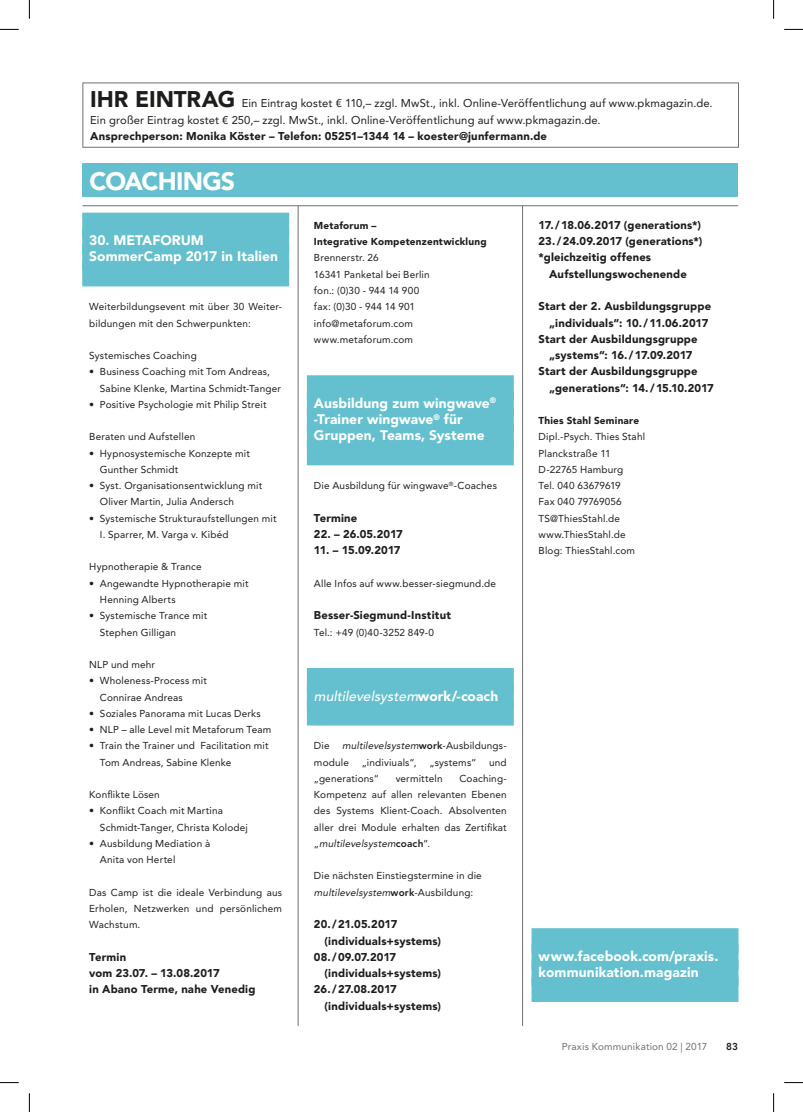
<style>
.page{position:relative;width:803px;height:1112px;background:#fff}
.page>*{position:absolute;margin:0;border:0;box-sizing:border-box;transform-origin:0 0}
.t1{font:900 25px "Avenir LT Std";letter-spacing:-.035em;color:#fff}
.t2{font:900 13.75px/16.2px "Avenir LT Std";letter-spacing:.01em;color:#fff}
.t3{font:italic 500 13.75px "Avenir LT Std";color:#fff}
.t4{font:900 11.25px/16.2px "Avenir LT Std";letter-spacing:.015em;color:#1d1d1b}
.t5{font:11.25px/16.2px "Avenir LT Std";letter-spacing:.01em;color:#1d1d1b}
.t6{font:900 11.25px "Avenir LT Std";letter-spacing:-.02em;color:#1d1d1b}
.t7{font:10px/16.2px "Avenir LT Std";letter-spacing:.015em;color:#1d1d1b}
.t8{font:900 10px/16.2px "Avenir LT Std";letter-spacing:.02em;color:#1d1d1b}
.t9{font:10px "Avenir LT Std";letter-spacing:.015em;color:#70706f}
.t10{font:800 10px "Avenir LT Std";color:#1d1d1b}
.s1{font-weight:900;font-size:22.5px}
.s2{font-weight:900;font-style:normal}
.s3{font-style:italic}
.s4{font-weight:800}
</style>
<div class="page">
<div style="left:83px;top:164px;width:655px;height:33px;background:#64c0ce"></div>
<hr style="left:298px;top:206px;width:1px;height:819px;background:#70706f">
<hr style="left:522px;top:206px;width:1px;height:819px;background:#70706f">
<hr style="left:83px;top:205px;width:655px;height:1px;background:#70706f">
<div style="left:82px;top:212px;width:207px;height:25px;background:#64c0ce"></div>
<div style="left:82px;top:229px;width:207px;height:25px;background:#64c0ce"></div>
<div style="left:82px;top:245px;width:207px;height:25px;background:#64c0ce"></div>
<div style="left:82px;top:261px;width:207px;height:25px;background:#64c0ce"></div>
<div style="left:307px;top:375px;width:207px;height:25px;background:#64c0ce"></div>
<div style="left:307px;top:391px;width:207px;height:25px;background:#64c0ce"></div>
<div style="left:307px;top:407px;width:207px;height:25px;background:#64c0ce"></div>
<div style="left:307px;top:424px;width:207px;height:25px;background:#64c0ce"></div>
<div style="left:307px;top:440px;width:207px;height:25px;background:#64c0ce"></div>
<div style="left:307px;top:667px;width:207px;height:25px;background:#64c0ce"></div>
<div style="left:307px;top:684px;width:207px;height:25px;background:#64c0ce"></div>
<div style="left:307px;top:700px;width:207px;height:25px;background:#64c0ce"></div>
<div style="left:531px;top:927px;width:207px;height:25px;background:#64c0ce"></div>
<div style="left:531px;top:944px;width:207px;height:25px;background:#64c0ce"></div>
<div style="left:531px;top:960px;width:207px;height:25px;background:#64c0ce"></div>
<div style="left:531px;top:976px;width:207px;height:25px;background:#64c0ce"></div>
<svg style="left:0;top:29px;width:19px;height:1px"></svg>
<svg style="left:784px;top:29px;width:19px;height:1px"></svg>
<svg style="left:0;top:1082px;width:19px;height:1px"></svg>
<svg style="left:784px;top:1082px;width:19px;height:1px"></svg>
<svg style="left:29px;top:0;width:1px;height:19px"></svg>
<svg style="left:29px;top:1093px;width:1px;height:18px"></svg>
<svg style="left:773px;top:0;width:1px;height:19px"></svg>
<svg style="left:773px;top:1093px;width:1px;height:18px"></svg>
<p class="t5" style="left:90px;top:95px;width:624px"><span class="s1">IHR EINTRAG</span> Ein Eintrag kostet € 110,– zzgl. MwSt., inkl. Online-Veröffentlichung auf www.pkmagazin.de.<br>Ein großer Eintrag kostet € 250,– zzgl. MwSt., inkl. Online-Veröffentlichung auf www.pkmagazin.de.</p>
<p class="t4" style="left:90px;top:128px;width:458px">Ansprechperson: Monika Köster – Telefon: 05251–1344 14 – koester@junfermann.de</p>
<h1 class="t1" style="left:90px;top:166px;width:147px">COACHINGS</h1>
<h2 class="t2" style="left:89px;top:232px;width:190px">30. METAFORUM<br>SommerCamp 2017 in Italien</h2>
<p class="t7" style="left:89px;top:299px;width:194px">Weiterbildungsevent mit über 30 Weiter&shy;bildungen mit den Schwerpunkten:</p>
<p class="t7" style="left:89px;top:347px;width:109px">Systemisches Coaching</p>
<p class="t7" style="left:100px;top:364px;width:182px;text-indent:-11px">• Business Coaching mit Tom Andreas,<br>Sabine Klenke, Martina Schmidt-Tanger</p>
<p class="t7" style="left:89px;top:396px;width:179px">• Positive Psychologie mit Philip Streit</p>
<p class="t7" style="left:89px;top:429px;width:107px">Beraten und Aufstellen</p>
<p class="t7" style="left:100px;top:445px;width:152px;text-indent:-11px">• Hypnosystemische Konzepte mit<br>Gunther Schmidt</p>
<p class="t7" style="left:100px;top:477px;width:164px;text-indent:-11px">• Syst. Organisationsentwicklung mit<br>Oliver Martin, Julia Andersch</p>
<p class="t7" style="left:100px;top:510px;width:178px;text-indent:-11px">• Systemische Strukturaufstellungen mit<br>I. Sparrer, M. Varga v. Kibéd</p>
<p class="t7" style="left:89px;top:559px;width:114px">Hypnotherapie &amp; Trance</p>
<p class="t7" style="left:100px;top:575px;width:150px;text-indent:-11px">• Angewandte Hypnotherapie mit<br>Henning Alberts</p>
<p class="t7" style="left:100px;top:607px;width:109px;text-indent:-11px">• Systemische Trance mit<br>Stephen Gilligan</p>
<p class="t7" style="left:89px;top:656px;width:67px">NLP und mehr</p>
<p class="t7" style="left:100px;top:672px;width:109px;text-indent:-11px">• Wholeness-Process mit<br>Connirae Andreas</p>
<p class="t7" style="left:89px;top:705px;width:173px">• Soziales Panorama mit Lucas Derks</p>
<p class="t7" style="left:89px;top:721px;width:183px">• NLP – alle Level mit Metaforum Team</p>
<p class="t7" style="left:100px;top:737px;width:170px;text-indent:-11px">• Train the Trainer und Facilitation mit<br>Tom Andreas, Sabine Klenke</p>
<p class="t7" style="left:89px;top:786px;width:72px">Konflikte Lösen</p>
<p class="t7" style="left:100px;top:802px;width:149px;text-indent:-11px">• Konflikt Coach mit Martina<br>Schmidt-Tanger, Christa Kolodej</p>
<p class="t7" style="left:100px;top:835px;width:112px;text-indent:-11px">• Ausbildung Mediation à<br>Anita von Hertel</p>
<p class="t7" style="left:89px;top:884px;width:194px;text-align:justify">Das Camp ist die ideale Verbindung aus Erholen, Netzwerken und persönlichem Wachstum.</p>
<p class="t4" style="left:89px;top:948px;width:168px">Termin<br>vom 23.07. – 13.08.2017<br>in Abano Terme, nahe Venedig</p>
<p class="t8" style="left:314px;top:217px;width:174px">Metaforum –<br>Integrative Kompetenzentwicklung</p>
<p class="t7" style="left:314px;top:250px;width:117px">Brennerstr. 26<br>16341 Panketal bei Berlin fon.: (0)30 - 944 14 900 fax: (0)30 - 944 14 901 info@metaforum.com www.metaforum.com</p>
<h2 class="t2" style="left:314px;top:395px;width:184px">Ausbildung zum wingwave<sup>® </sup>-Trainer wingwave<sup>®</sup> für<br>Gruppen, Teams, Systeme</h2>
<p class="t7" style="left:314px;top:477px;width:184px">Die Ausbildung für wingwave<sup>®</sup>-Coaches</p>
<p class="t4" style="left:314px;top:509px;width:45px">Termine</p>
<p class="t4" style="left:314px;top:525px;width:90px">22. – 26.05.2017</p>
<p class="t6" style="left:314px;top:543px;width:88px">11. – 15.09.2017</p>
<p class="t7" style="left:314px;top:575px;width:184px">Alle Infos auf www.besser‐siegmund.de</p>
<p class="t4" style="left:314px;top:607px;width:139px">Besser‐Siegmund‐Institut</p>
<p class="t7" style="left:314px;top:624px;width:122px">Tel.: +49 (0)40-3252 849-0</p>
<h2 class="t3" style="left:314px;top:687px;width:186px">multilevelsystem<span class="s2">wo r k/- co a c h</span></h2>
<p class="t7" style="left:314px;top:737px;width:17px">Die</p>
<p class="t7" style="left:314px;top:737px;width:194px;text-indent:28px"><span class="s3">multilevelsystem</span><span class="s4">work</span>-Ausbildungs&shy;module</p>
<p class="t7" style="left:362px;top:754px;width:56px">„indiviuals“,</p>
<p class="t7" style="left:429px;top:754px;width:48px">„systems“</p>
<p class="t7" style="left:489px;top:754px;width:19px">und</p>
<p class="t7" style="left:314px;top:770px;width:66px">„generations“</p>
<p class="t7" style="left:396px;top:770px;width:48px">vermitteln</p>
<p class="t7" style="left:314px;top:770px;width:194px;text-align:justify;text-indent:145px">Coaching-Kompetenz auf allen relevanten Ebenen des Systems Klient-Coach. Absolventen aller drei Module erhalten das Zertifikat „ <span class="s3">multilevelsystem</span><span class="s4">co a c h</span> “.</p>
<p class="t7" style="left:314px;top:867px;width:169px">Die nächsten Einstiegstermine in die <span class="s3">multilevelsystem</span><span class="s4">wo r k</span>-Au s b i l d u n g :</p>
<p class="t4" style="left:325px;top:915px;width:118px;text-indent:-11px">20. /21.05.2017 (individuals+systems)</p>
<p class="t4" style="left:325px;top:948px;width:118px;text-indent:-11px">08. /09.07.2017 (individuals+systems)</p>
<p class="t4" style="left:325px;top:980px;width:118px;text-indent:-11px">26. /27.08.2017 (individuals+systems)</p>
<p class="t4" style="left:539px;top:217px;width:164px">17. /18.06.2017 (generations*)</p>
<p class="t4" style="left:539px;top:233px;width:165px">23. /24.09.2017 (generations*) *gleichzeitig offenes</p>
<p class="t4" style="left:549px;top:265px;width:139px">Aufstellungswochenende</p>
<p class="t4" style="left:539px;top:298px;width:174px">Start der 2. Ausbildungsgruppe</p>
<p class="t4" style="left:549px;top:314px;width:161px">„individuals“: 10. /11.06.2017</p>
<p class="t4" style="left:539px;top:330px;width:160px">Start der Ausbildungsgruppe</p>
<p class="t4" style="left:549px;top:347px;width:145px">„systems“: 16. /17.09.2017</p>
<p class="t4" style="left:539px;top:363px;width:160px">Start der Ausbildungsgruppe</p>
<p class="t4" style="left:549px;top:379px;width:166px">„generations“: 14. /15.10.2017</p>
<p class="t8" style="left:539px;top:412px;width:102px">Thies Stahl Seminare</p>
<p class="t7" style="left:539px;top:429px;width:108px">Dipl.-Psych. Thies Stahl<br>Planckstraße 11<br>D-22765 Hamburg<br>Tel. 040 63679619<br>Fax 040 79769056<br>TS@ThiesStahl.de www.ThiesStahl.de<br>Blog: ThiesStahl.com</p>
<h2 class="t2" style="left:539px;top:947px;width:181px">www.facebook.com/praxis. kommunikation.magazin</h2>
<p class="t9" style="left:562px;top:1040px;width:147px">Praxis Kommunikation 02 | 2017</p>
<p class="t10" style="left:726px;top:1039px;width:13px">83</p>
</div>
